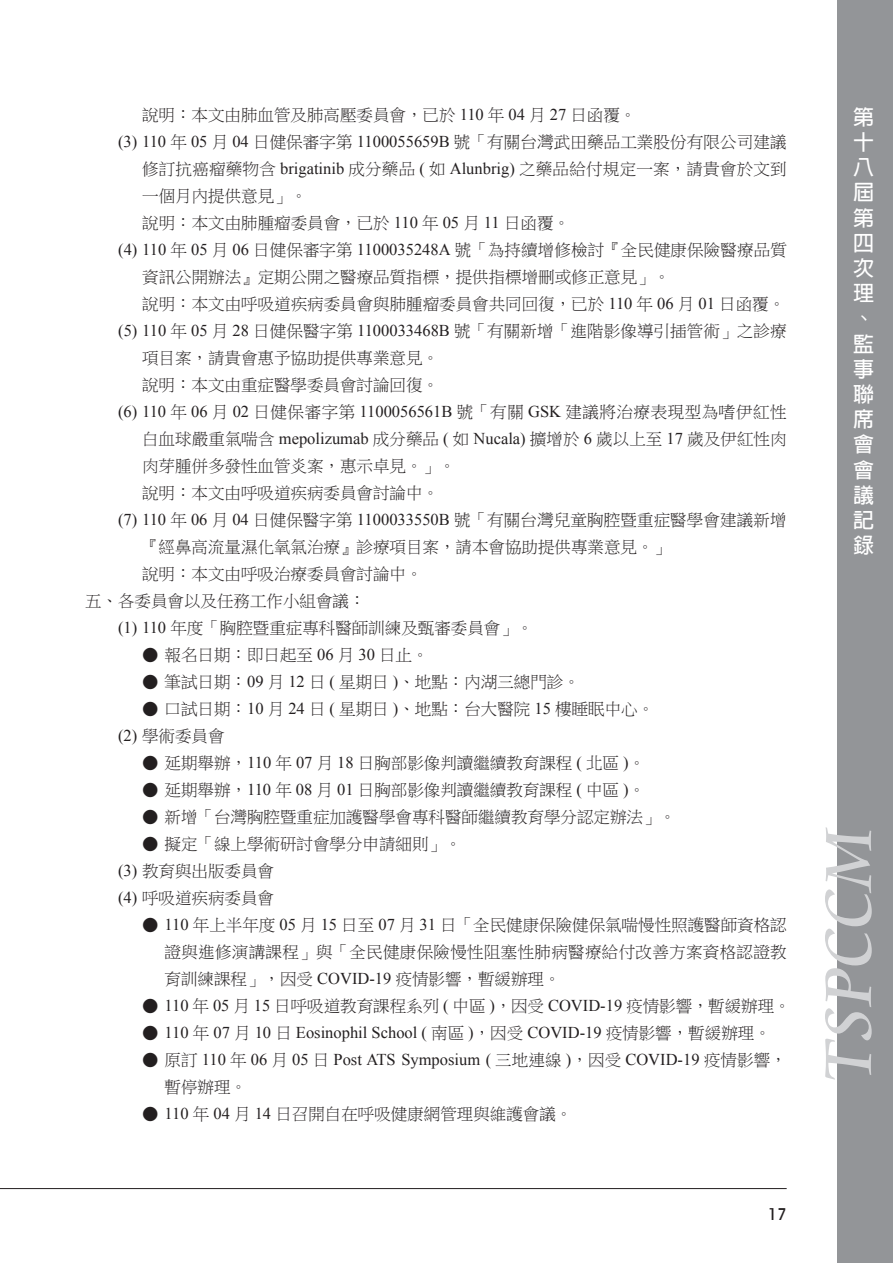
<style>
.page{position:relative;width:893px;height:1263px;background:#fff}
.page>*{position:absolute;margin:0;border:0;box-sizing:border-box;transform-origin:0 0}
.t1{font:72px "Cataneo BT";color:#d1d2d4}
.t2{font:700 21px/25.2px "AR Hei B5";color:#fff}
.t3{font:16.5px/27px "P Ming Li U";color:#231f20}
.t4{font:16.5px "Times New Roman";color:#231f20}
.t5{font:16.5px "P Ming Li U";letter-spacing:.035em;color:#231f20}
.t6{font:500 16.5px "Avant Garde IT Cby BT";color:#231f20}
.s1{font-family:"Times New Roman"}
.s2{font-family:"P Ming Li U"}
</style>
<div class="page">
<hr style="left:0;top:1188px;width:787px;height:1px;background:#231f20">
<div style="left:838px;top:0;width:55px;height:1263px;background:#939598"></div>
<p class="t3" style="left:142px;top:101px;width:496px">說明：本文由肺血管及肺高壓委員會，已於 <span class="s1">110</span> 年 <span class="s1">04</span> 月 <span class="s1">27</span> 日函覆。</p>
<p class="t3" style="left:118px;top:128px;width:670px"><span class="s1">(3) 110</span> 年 <span class="s1">05</span> 月 <span class="s1">04</span> 日健保審字第 <span class="s1">1100055659B</span> 號「有關台灣武田藥品工業股份有限公司建議</p>
<p class="t3" style="left:142px;top:155px;width:646px">修訂抗癌瘤藥物含 <span class="s1">brigatinib</span> 成分藥品 <span class="s1">(</span> 如 <span class="s1">Alunbrig)</span> 之藥品給付規定一案，請貴會於文到</p>
<p class="t3" style="left:142px;top:182px;width:167px">一個月內提供意見」。</p>
<p class="t3" style="left:142px;top:209px;width:429px">說明：本文由肺腫瘤委員會，已於 <span class="s1">110</span> 年 <span class="s1">05</span> 月 <span class="s1">11</span> 日函覆。</p>
<p class="t3" style="left:118px;top:236px;width:670px"><span class="s1">(4) 110</span> 年 <span class="s1">05</span> 月 <span class="s1">06</span> 日健保審字第 <span class="s1">1100035248A</span> 號「為持續增修檢討『全民健康保險醫療品質</p>
<p class="t3" style="left:142px;top:263px;width:529px">資訊公開辦法』定期公開之醫療品質指標，提供指標增刪或修正意見」。</p>
<p class="t3" style="left:142px;top:290px;width:644px">說明：本文由呼吸道疾病委員會與肺腫瘤委員會共同回復，已於 <span class="s1">110</span> 年 <span class="s1">06</span> 月 <span class="s1">01</span> 日函覆。</p>
<p class="t3" style="left:118px;top:317px;width:670px"><span class="s1">(5) 110</span> 年 <span class="s1">05</span> 月 <span class="s1">28</span> 日健保醫字第 <span class="s1">1100033468B</span> 號「有關新增「進階影像導引插管術」之診療</p>
<p class="t3" style="left:142px;top:344px;width:298px">項目案，請貴會惠予協助提供專業意見。</p>
<p class="t3" style="left:142px;top:371px;width:298px">說明：本文由重症醫學委員會討論回復。</p>
<p class="t5" style="left:118px;top:403px;width:670px"><span class="s1">(6) 110</span> 年 <span class="s1">06</span> 月 <span class="s1">02</span> 日健保審字第 <span class="s1">1100056561B</span> 號「有關 <span class="s1">GSK</span> 建議將治療表現型為嗜伊紅性</p>
<p class="t3" style="left:142px;top:425px;width:646px">白血球嚴重氣喘含 <span class="s1">mepolizumab</span> 成分藥品 <span class="s1">(</span> 如 <span class="s1">Nucala)</span> 擴增於 <span class="s1">6</span> 歲以上至 <span class="s1">17</span> 歲及伊紅性肉</p>
<p class="t3" style="left:142px;top:452px;width:315px">肉芽腫併多發性血管炎案，惠示卓見。」。</p>
<p class="t3" style="left:142px;top:479px;width:299px">說明：本文由呼吸道疾病委員會討論中。</p>
<p class="t3" style="left:118px;top:506px;width:670px"><span class="s1">(7) 110</span> 年 <span class="s1">06</span> 月 <span class="s1">04</span> 日健保醫字第 <span class="s1">1100033550B</span> 號「有關台灣兒童胸腔暨重症醫學會建議新增</p>
<p class="t3" style="left:142px;top:533px;width:530px">『經鼻高流量濕化氧氣治療』診療項目案，請本會協助提供專業意見。」</p>
<p class="t3" style="left:142px;top:560px;width:282px">說明：本文由呼吸治療委員會討論中。</p>
<p class="t3" style="left:85px;top:587px;width:282px">五、各委員會以及任務工作小組會議：</p>
<p class="t3" style="left:118px;top:614px;width:417px"><span class="s1">(1) 110</span> 年度「胸腔暨重症專科醫師訓練及甄審委員會」。</p>
<p class="t3" style="left:142px;top:641px;width:288px">● 報名日期：即日起至 <span class="s1">06</span> 月 <span class="s1">30</span> 日止。</p>
<p class="t3" style="left:142px;top:668px;width:439px">● 筆試日期：<span class="s1">09</span> 月 <span class="s1">12</span> 日 <span class="s1">(</span> 星期日 <span class="s1">)</span>、地點：內湖三總門診。</p>
<p class="t3" style="left:118px;top:695px;width:537px;text-indent:24px">● 口試日期：<span class="s1">10</span> 月 <span class="s1">24</span> 日 <span class="s1">(</span> 星期日 <span class="s1">)</span>、地點：台大醫院 <span class="s1">15</span> 樓睡眠中心。<span class="s1">(2)</span> 學術委員會</p>
<p class="t3" style="left:142px;top:749px;width:505px">● 延期舉辦，<span class="s1">110</span> 年 <span class="s1">07</span> 月 <span class="s1">18</span> 日胸部影像判讀繼續教育課程 <span class="s1">(</span> 北區 <span class="s1">)</span>。</p>
<p class="t3" style="left:142px;top:776px;width:505px">● 延期舉辦，<span class="s1">110</span> 年 <span class="s1">08</span> 月 <span class="s1">01</span> 日胸部影像判讀繼續教育課程 <span class="s1">(</span> 中區 <span class="s1">)</span>。</p>
<p class="t3" style="left:142px;top:803px;width:536px">● 新增「台灣胸腔暨重症加護醫學會專科醫師繼續教育學分認定辦法」。</p>
<p class="t3" style="left:118px;top:830px;width:345px;text-indent:24px">● 擬定「線上學術研討會學分申請細則」。<span class="s1">(3)</span> 教育與出版委員會<br><span class="s1">(4)</span> 呼吸道疾病委員會</p>
<p class="t3" style="left:165px;top:911px;width:624px;text-align:justify;text-indent:-22px">● <span class="s1">110</span> 年上半年度 <span class="s1">05</span> 月 <span class="s1">15</span> 日至 <span class="s1">07</span> 月 <span class="s1">31</span> 日「全民健康保險健保氣喘慢性照護醫師資格認證與進修演講課程」與「全民健康保險慢性阻塞性肺病醫療給付改善方案資格認證教育訓練課程」，因受 <span class="s1">COVID-19</span> 疫情影響，暫緩辦理。</p>
<p class="t3" style="left:142px;top:992px;width:650px">● <span class="s1">110</span> 年 <span class="s1">05</span> 月 <span class="s1">15</span> 日呼吸道教育課程系列 <span class="s1">(</span> 中區 <span class="s1">)</span>，因受 <span class="s1">COVID-19</span> 疫情影響，暫緩辦理。</p>
<p class="t4" style="left:142px;top:1021px;width:630px"><span class="s2">●</span> 110 <span class="s2">年</span> 07 <span class="s2">月</span> 10 <span class="s2">日</span> Eosinophil School ( <span class="s2">南區</span> )<span class="s2">，因受</span> COVID-19 <span class="s2">疫情影響，暫緩辦理。</span></p>
<p class="t4" style="left:142px;top:1048px;width:646px"><span class="s2">● 原訂</span> 110 <span class="s2">年</span> 06 <span class="s2">月</span> 05 <span class="s2">日</span> Post ATS Symposium ( <span class="s2">三地連線</span> )<span class="s2">，因受</span> COVID-19 <span class="s2">疫情影響，</span></p>
<p class="t3" style="left:165px;top:1073px;width:84px">暫停辦理。</p>
<p class="t3" style="left:142px;top:1100px;width:432px">● <span class="s1">110</span> 年 <span class="s1">04</span> 月 <span class="s1">14</span> 日召開自在呼吸健康網管理與維護會議。</p>
<p class="t6" style="left:768px;top:1204px;width:20px">17</p>
<p class="t2" style="left:853px;top:104px;width:22px">第十八屆第四次理、監事聯席會會議記錄</p>
<h1 class="t1" style="left:803px;top:1082px;width:260px;rotate:-90deg">TSPCCM</h1>
</div>
